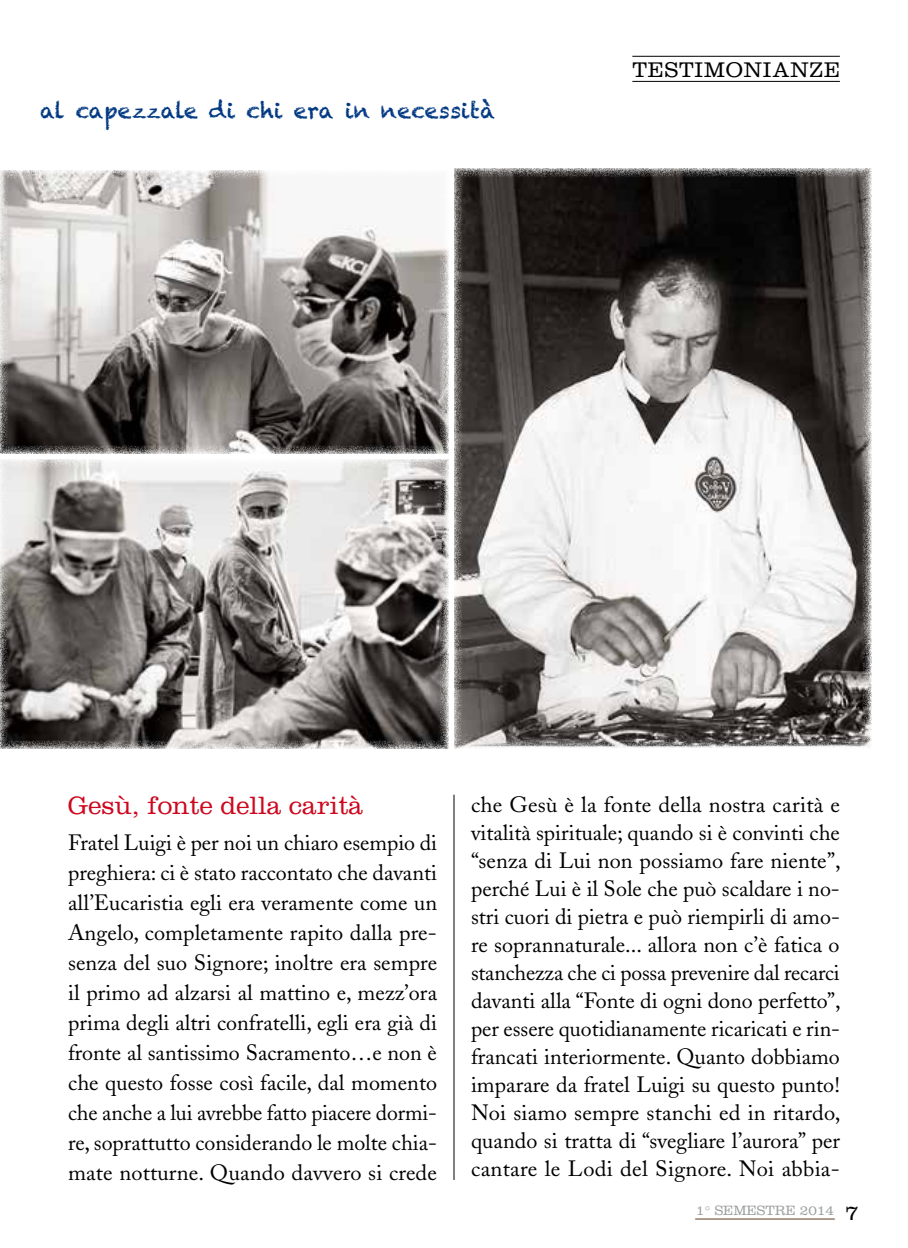
<style>
.page{position:relative;width:908px;height:1248px;background:#fff}
.page>*{position:absolute;margin:0;border:0;box-sizing:border-box;transform-origin:0 0}
.t1{font:300 26px "Clarendon";color:#cd071e}
.t2{font:22px/28px "Adobe Caslon";letter-spacing:.005em;color:#000;text-align:justify}
.t3{font:22px "Chalkduster";color:#003882}
.t4{font:300 22px "Clarendon";letter-spacing:.04em;color:#000}
.t5{font:300 14px "Clarendon";color:#9c9e9f}
.s1{font-size:22px;color:#000}
</style>
<div class="page">
<hr style="left:694px;top:1218px;width:140px;height:1px;background:#957c67">
<hr style="left:453px;top:794px;width:1px;height:385px;background:#000">
<img style="left:0;top:170px;width:448px;height:284px">
<img style="left:0;top:459px;width:448px;height:289px">
<img style="left:454px;top:168px;width:416px;height:580px">
<hr style="left:632px;top:56px;width:207px;height:1px;background:#000">
<hr style="left:632px;top:81px;width:207px;height:1px;background:#000">
<p class="t3" style="left:40px;top:97px;width:455px">al capezzale di chi era in necessità</p>
<p class="t4" style="left:632px;top:57px;width:209px">TESTIMONIANZE</p>
<p class="t1" style="left:68px;top:790px;width:296px">GESÙ, FONTE DELLA CARITÀ</p>
<p class="t2" style="left:68px;top:827px;width:370px;line-height:30px">Fratel Luigi è per noi un chiaro esempio di preghiera: ci è stato raccontato che davanti all’Eucaristia egli era veramente come un Angelo, completamente rapito dalla pre&shy;senza del suo Signore; inoltre era sempre il primo ad alzarsi al mattino e, mezz’ora prima degli altri confratelli, egli era già di fronte al santissimo Sacramento…e non è che questo fosse così facile, dal momento che anche a lui avrebbe fatto piacere dormi&shy;re, soprattutto considerando le molte chia&shy;mate notturne. Quando davvero si crede</p>
<p class="t2" style="left:471px;top:790px;width:371px">che Gesù è la fonte della nostra carità e vitalità spirituale; quando si è convinti che “senza di Lui non possiamo fare niente”, perché Lui è il Sole che può scaldare i no&shy;stri cuori di pietra e può riempirli di amo&shy;re soprannaturale... allora non c’è fatica o stanchezza che ci possa prevenire dal recarci davanti alla “Fonte di ogni dono perfetto”, per essere quotidianamente ricaricati e rin&shy;francati interiormente. Quanto dobbiamo imparare da fratel Luigi su questo punto!<br>Noi siamo sempre stanchi ed in ritardo, quando si tratta di “svegliare l’aurora” per cantare le Lodi del Signore. Noi abbia-</p>
<p class="t5" style="left:696px;top:1202px;width:71px">1° SEMESTR</p>
<p class="t5" style="left:785px;top:1202px;width:74px">E 2014 <span class="s1">7</span></p>
</div>
